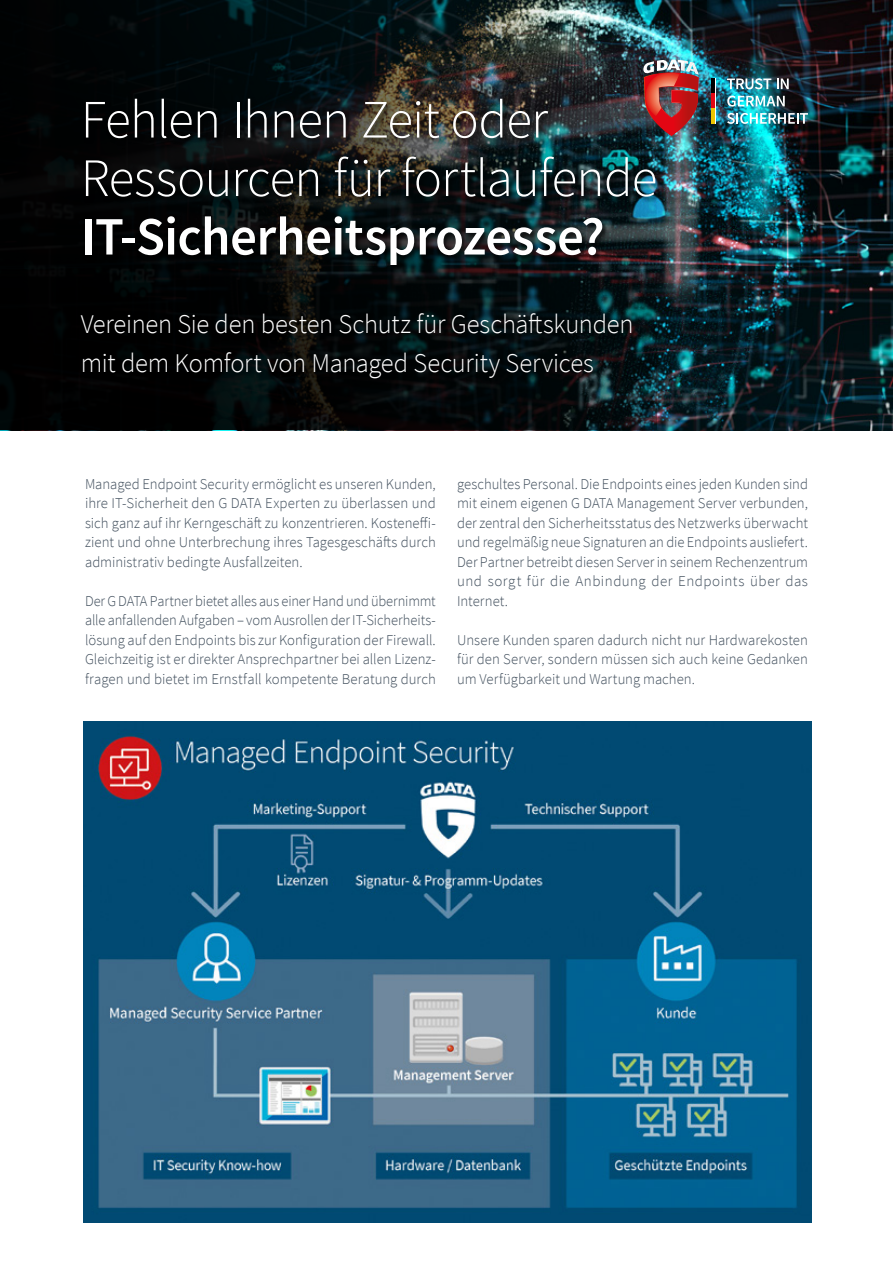
<style>
.page{position:relative;width:893px;height:1263px;background:#fff}
.page>*{position:absolute;margin:0;border:0;box-sizing:border-box;transform-origin:0 0}
.t1{font:300 54px/58.5px "Source Sans Pro";letter-spacing:-.015em;color:#fff}
.t2{font:600 54px "Source Sans Pro";letter-spacing:-.01em;color:#fff}
.t3{font:300 27px/39px "Source Sans Pro";letter-spacing:-.01em;color:#fff}
.t4{font:300 15px/19.5px "Source Sans Pro";letter-spacing:.005em;color:#3f4d5b;text-align:justify}
.t5{font:300 15px/19.5px "Source Sans Pro";letter-spacing:.005em;color:#3f4d5b;text-align:justify;scale:.96 1}
</style>
<div class="page">
<img style="left:656px;top:0;width:237px;height:430px">
<svg style="left:0;top:0;width:656px;height:430px;background:#0d1414"></svg>
<div style="left:80px;top:97px;width:583px;height:288px;background:#000;opacity:.75"></div>
<img style="left:84px;top:722px;width:727px;height:500px">
<svg style="left:727px;top:78px;width:44px;height:11px"></svg>
<svg style="left:777px;top:79px;width:12px;height:10px"></svg>
<svg style="left:727px;top:96px;width:58px;height:11px"></svg>
<svg style="left:727px;top:113px;width:81px;height:11px"></svg>
<img style="left:643px;top:60px;width:56px;height:76px">
<hr style="left:711px;top:78px;width:4px;height:16px;background:#000">
<hr style="left:711px;top:94px;width:4px;height:15px;background:#e30613">
<hr style="left:711px;top:109px;width:4px;height:15px;background:#edc500">
<h1 class="t1" style="left:81px;top:90px;width:578px">Fehlen Ihnen Zeit oder<br>Ressourcen für fortlaufende</h1>
<h1 class="t2" style="left:81px;top:201px;width:525px">IT-Sicherheitsprozesse?</h1>
<h2 class="t3" style="left:81px;top:304px;width:554px">Vereinen Sie den besten Schutz für Geschäftskunden mit dem Komfort von Managed Security Services</h2>
<p class="t4" style="left:85px;top:474px;width:352px">Managed Endpoint Security ermöglicht es unseren Kunden, ihre IT-Sicherheit den G DATA Experten zu überlassen und sich ganz auf ihr Kerngeschäft zu konzentrieren. Kosteneffi&shy;zient und ohne Unterbrechung ihres Tagesgeschäfts durch administrativ bedingte Ausfallzeiten.</p>
<p class="t5" style="left:85px;top:591px;width:367px">Der G DATA Partner bietet alles aus einer Hand und übernimmt alle anfallenden Aufgaben – vom Ausrollen der IT-Sicherheits&shy;lösung auf den Endpoints bis zur Konfiguration der Firewall.<br>Gleichzeitig ist er direkter Ansprechpartner bei allen Lizenz&shy;fragen und bietet im Ernstfall kompetente Beratung durch</p>
<p class="t4" style="left:457px;top:474px;width:352px">geschultes Personal. Die Endpoints eines jeden Kunden sind mit einem eigenen G DATA Management Server verbunden, der zentral den Sicherheitsstatus des Netzwerks überwacht und regelmäßig neue Signaturen an die Endpoints ausliefert.<br>Der Partner betreibt diesen Server in seinem Rechenzentrum und sorgt für die Anbindung der Endpoints über das Internet.</p>
<p class="t4" style="left:457px;top:630px;width:352px">Unsere Kunden sparen dadurch nicht nur Hardwarekosten für den Server, sondern müssen sich auch keine Gedanken um Verfügbarkeit und Wartung machen.</p>
</div>
